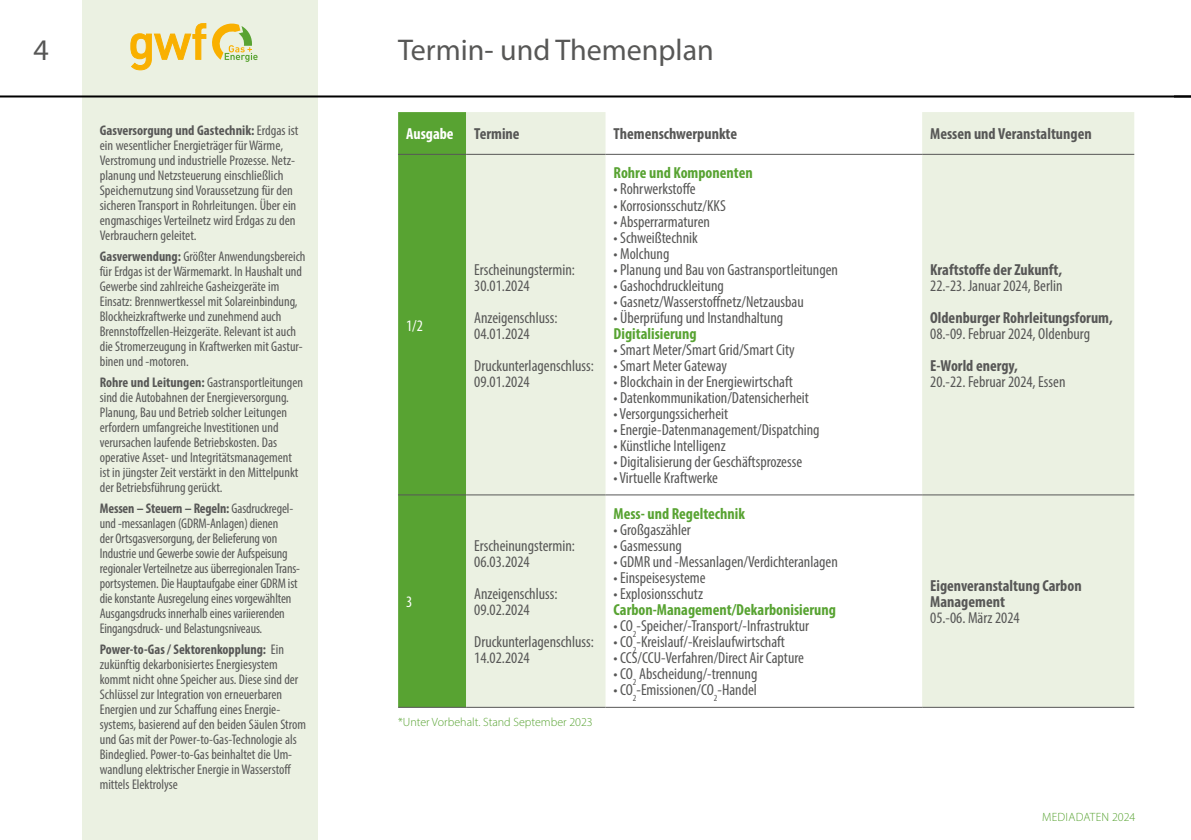
<style>
.page{position:relative;width:1191px;height:840px;background:#fff}
.page>*{position:absolute;margin:0;border:0;box-sizing:border-box;transform-origin:0 0}
.t1{font:30px "Myriad Pro";color:#575756}
.t2{font:condensed 16px/16px "Myriad Pro";color:#575756}
.t3{font:700 condensed 16px/16px "Myriad Pro";color:#575756}
.t4{font:700 condensed 16px "Myriad Pro";color:#58a332}
.t5{font:700 condensed 16px "Myriad Pro";color:#fff}
.t6{font:condensed 16px "Myriad Pro";color:#fff}
.Adressen{font:condensed 14px/15px "Myriad Pro";color:#575756}
.Fliesstext_9pt{font:300 12px "Myriad Pro";color:#58a332}
.Fliesstext_9pt-2{font:300 12px "Myriad Pro";letter-spacing:.02em;color:#58a332}
.s1{font-weight:700}
.s2{font-weight:400}
</style>
<div class="page">
<div style="left:82px;top:0;width:236px;height:839px;background:#ebf1e2"></div>
<hr style="left:0;top:95px;width:1191px;height:2px;background:#000">
<svg style="left:1174px;top:95px;width:17px;height:1px"></svg>
<svg style="left:131px;top:23px;width:127px;height:47px"></svg>
<div style="left:398px;top:112px;width:68px;height:594px;background:#58a332"></div>
<svg style="left:466px;top:112px;width:668px;height:594px;fill:#ebf1e2"></svg>
<hr style="left:398px;top:494px;width:68px;height:1px;background:#575756">
<hr style="left:466px;top:494px;width:139px;height:1px;background:#575756">
<hr style="left:605px;top:494px;width:317px;height:1px;background:#575756">
<hr style="left:922px;top:494px;width:212px;height:1px;background:#575756">
<hr style="left:398px;top:706px;width:68px;height:1px;background:#575756">
<hr style="left:466px;top:706px;width:139px;height:1px;background:#575756">
<hr style="left:605px;top:706px;width:317px;height:1px;background:#575756">
<hr style="left:922px;top:706px;width:212px;height:1px;background:#575756">
<hr style="left:398px;top:154px;width:68px;height:1px;background:#575756">
<hr style="left:466px;top:154px;width:139px;height:1px;background:#575756">
<hr style="left:605px;top:154px;width:317px;height:1px;background:#575756">
<hr style="left:922px;top:154px;width:212px;height:1px;background:#575756">
<h1 class="t1" style="left:33px;top:31px;width:17px">4</h1>
<p class="Adressen" style="left:100px;top:123px;width:200px"><span class="s1">Gasversorgung und Gastechnik:</span> Erdgas ist ein wesentlicher Energieträger für Wärme, Verstromung und industrielle Prozesse. Netz&shy;planung und Netzsteuerung einschließlich Speichernutzung sind Voraussetzung für den sicheren Transport in Rohrleitungen. Über ein engmaschiges Verteilnetz wird Erdgas zu den Verbrauchern geleitet.</p>
<p class="Adressen" style="left:100px;top:249px;width:207px"><span class="s1">Gasverwendung:</span> Größter Anwendungsbereich für Erdgas ist der Wärmemarkt. In Haushalt und Gewerbe sind zahlreiche Gasheizgeräte im Einsatz: Brennwertkessel mit Solareinbindung, Blockheizkraftwerke und zunehmend auch Brennstoffzellen-Heizgeräte. Relevant ist auch die Stromerzeugung in Kraftwerken mit Gastur&shy;binen und -motoren.</p>
<p class="Adressen" style="left:100px;top:374px;width:205px"><span class="s1">Rohre und Leitungen:</span> Gastransportleitungen sind die Autobahnen der Energieversorgung.<br>Planung, Bau und Betrieb solcher Leitungen erfordern umfangreiche Investitionen und verursachen laufende Betriebskosten. Das operative Asset- und Integritätsmanagement ist in jüngster Zeit verstärkt in den Mittelpunkt der Betriebsführung gerückt.</p>
<p class="Adressen" style="left:100px;top:500px;width:202px"><span class="s1">Messen – Steuern – Regeln:</span> Gasdruckregel&shy;und -messanlagen (GDRM-Anlagen) dienen<br>der Ortsgasversorgung, der Belieferung von Industrie und Gewerbe sowie der Aufspeisung regionaler Verteilnetze aus überregionalen Trans&shy;portsystemen. Die Hauptaufgabe einer GDRM ist die konstante Ausregelung eines vorgewählten Ausgangsdrucks innerhalb eines variierenden Eingangsdruck- und Belastungsniveaus.</p>
<p class="Adressen" style="left:100px;top:641px;width:208px"><span class="s1">Power-to-Gas / Sektorenkopplung:</span> Ein zukünftig dekarbonisiertes Energiesystem kommt nicht ohne Speicher aus. Diese sind der Schlüssel zur Integration von erneuerbaren Energien und zur Schaffung eines Energie&shy;systems, basierend auf den beiden Säulen Strom und Gas mit der Power-to-Gas-Technologie als Bindeglied. Power-to-Gas beinhaltet die Um&shy;wandlung elektrischer Energie in Wasserstoff mittels Elektrolyse</p>
<p class="t1" style="left:398px;top:31px;width:317px">Termin- und Themenplan</p>
<p class="t5" style="left:406px;top:124px;width:49px">Ausgabe</p>
<p class="t3" style="left:474px;top:125px;width:47px">Termine</p>
<p class="t3" style="left:613px;top:125px;width:125px">Themenschwerpunkte</p>
<p class="t3" style="left:930px;top:125px;width:163px">Messen und Veranstaltungen</p>
<p class="t6" style="left:406px;top:315px;width:18px">1/2</p>
<p class="t2" style="left:474px;top:261px;width:102px">Erscheinungstermin:</p>
<p class="t2" style="left:474px;top:277px;width:57px">30.01.2024</p>
<p class="t2" style="left:474px;top:309px;width:85px">Anzeigenschluss:<br>04.01.2024</p>
<p class="t2" style="left:474px;top:357px;width:121px">Druckunterlagenschluss:</p>
<p class="t2" style="left:474px;top:373px;width:57px">09.01.2024</p>
<p class="t6" style="left:406px;top:591px;width:8px">3</p>
<p class="t2" style="left:474px;top:537px;width:102px">Erscheinungstermin:<br>06.03.2024</p>
<p class="t2" style="left:474px;top:585px;width:85px">Anzeigenschluss:</p>
<p class="t2" style="left:474px;top:601px;width:57px">09.02.2024</p>
<p class="t2" style="left:474px;top:633px;width:121px">Druckunterlagenschluss:</p>
<p class="t2" style="left:474px;top:649px;width:57px">14.02.2024</p>
<p class="Fliesstext_9pt" style="left:398px;top:714px;width:196px">*Unter Vorbehalt. Stand September 2023</p>
<p class="t4" style="left:613px;top:163px;width:141px">Rohre und Komponenten</p>
<p class="t2" style="left:613px;top:181px;width:84px">• Rohrwerkstoffe</p>
<p class="t2" style="left:613px;top:197px;width:114px">• Korrosionsschutz/KKS</p>
<p class="t2" style="left:613px;top:213px;width:98px">• Absperrarmaturen</p>
<p class="t2" style="left:613px;top:229px;width:86px">• Schweißtechnik</p>
<p class="t2" style="left:613px;top:245px;width:57px">• Molchung</p>
<p class="t2" style="left:613px;top:261px;width:226px">• Planung und Bau von Gastransportleitungen</p>
<p class="t2" style="left:613px;top:277px;width:112px">• Gashochdruckleitung</p>
<p class="t2" style="left:613px;top:293px;width:192px">• Gasnetz/Wasserstoffnetz/Netzausbau</p>
<p class="t2" style="left:613px;top:309px;width:171px">• Überprüfung und Instandhaltung</p>
<p class="t4" style="left:613px;top:323px;width:85px">Digitalisierung</p>
<p class="t2" style="left:613px;top:341px;width:183px">• Smart Meter/Smart Grid/Smart City</p>
<p class="t2" style="left:613px;top:357px;width:115px">• Smart Meter Gateway</p>
<p class="t2" style="left:613px;top:373px;width:181px">• Blockchain in der Energiewirtschaft</p>
<p class="t2" style="left:613px;top:389px;width:197px">• Datenkommunikation/Datensicherheit</p>
<p class="t2" style="left:613px;top:405px;width:116px">• Versorgungssicherheit</p>
<p class="t2" style="left:613px;top:421px;width:208px">• Energie-Datenmanagement/Dispatching</p>
<p class="t2" style="left:613px;top:437px;width:114px">• Künstliche Intelligenz</p>
<p class="t2" style="left:613px;top:453px;width:190px">• Digitalisierung der Geschäftsprozesse</p>
<p class="t2" style="left:613px;top:469px;width:106px">• Virtuelle Kraftwerke</p>
<p class="t4" style="left:613px;top:503px;width:133px">Mess- und Regeltechnik</p>
<p class="t2" style="left:613px;top:521px;width:79px">• Großgaszähler</p>
<p class="t2" style="left:613px;top:537px;width:70px">• Gasmessung</p>
<p class="t2" style="left:613px;top:553px;width:226px">• GDMR und -Messanlagen/Verdichteranlagen</p>
<p class="t2" style="left:613px;top:569px;width:94px">• Einspeisesysteme</p>
<p class="t2" style="left:613px;top:585px;width:91px">• Explosionsschutz</p>
<p class="t4" style="left:613px;top:599px;width:224px">Carbon-Management/Dekarbonisierung</p>
<p class="t2" style="left:613px;top:617px;width:197px">• CO<sub>2</sub>-Speicher/-Transport/-Infrastruktur</p>
<p class="t2" style="left:613px;top:633px;width:173px">• CO<sub>2</sub>-Kreislauf/-Kreislaufwirtschaft</p>
<p class="t2" style="left:613px;top:649px;width:192px">• CCS/CCU-Verfahren/Direct Air Capture</p>
<p class="t2" style="left:613px;top:665px;width:145px">• CO<sub>2</sub> Abscheidung/-trennung</p>
<p class="t2" style="left:613px;top:681px;width:145px">• CO<sub>2</sub>-Emissionen/CO<sub>2</sub>-Handel</p>
<p class="t3" style="left:930px;top:261px;width:133px">Kraftstoffe der Zukunft,</p>
<p class="t2" style="left:930px;top:277px;width:134px">22.-23. Januar 2024, Berlin</p>
<p class="t3" style="left:930px;top:309px;width:184px">Oldenburger Rohrleitungsforum,<br><span class="s2">08.-09. Februar 2024, Oldenburg</span></p>
<p class="t2" style="left:930px;top:357px;width:137px"><span class="s1">E-World energy,<br></span>20.-22. Februar 2024, Essen</p>
<p class="t3" style="left:930px;top:577px;width:153px">Eigenveranstaltung Carbon<br>Management</p>
<p class="t2" style="left:930px;top:609px;width:91px">05.-06. März 2024</p>
<p class="Fliesstext_9pt-2" style="left:1042px;top:808px;width:95px">MEDIADATEN 2024</p>
</div>
